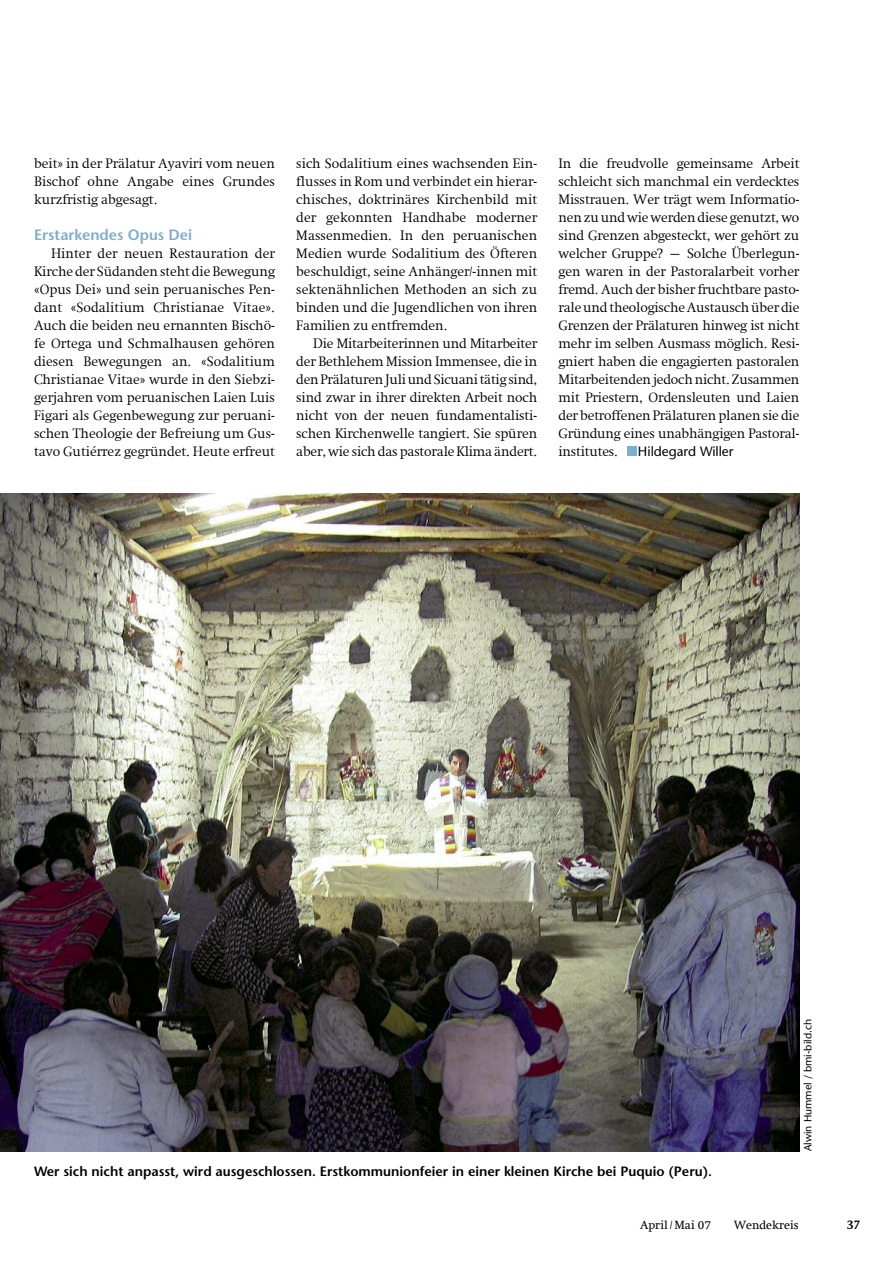
<style>
.page{position:relative;width:893px;height:1263px;background:#fff}
.page>*{position:absolute;margin:0;border:0;box-sizing:border-box;transform-origin:0 0}
.t1{font:600 15px "Stone Sans";color:#7caece}
.t2{font:300 13.8px/18px "Swift Com";color:#000;text-align:justify}
.t3{font:600 13.5px "Stone Sans";color:#000}
.t4{font:13.5px "Stone Sans";color:#000}
.t5{font:12px "Swift Com";color:#000}
.t6{font:600 12px "Stone Informal";color:#000}
.t7{font:10.5px "Stone Sans";color:#000}
</style>
<div class="page">
<img style="left:0;top:493px;width:799px;height:658px">
<div style="left:627px;top:446px;width:9px;height:10px;background:#7caece"></div>
<p class="t2" style="left:34px;top:154px;width:242px">beit» in der Prälatur Ayaviri vom neuen Bischof ohne Angabe eines Grundes kurzfristig abgesagt.</p>
<p class="t1" style="left:34px;top:229px;width:160px">Erstarkendes Opus Dei</p>
<p class="t2" style="left:34px;top:244px;width:242px;text-indent:17px">Hinter der neuen Restauration der Kirche der Südandensteht die Bewegung «Opus Dei» und sein peruanisches Pen&shy;dant «Sodalitium Christianae Vitae».<br>Auch die beiden neu ernannten Bischö&shy;fe Ortega und Schmalhausen gehören diesen Bewegungen an. «Sodalitium Christianae Vitae» wurde in den Siebzi&shy;gerjahren vom peruanischen Laien Luis Figari als Gegenbewegung zur peruani&shy;schen Theologie der Befreiung um Gus&shy;tavo Gutiérrez gegründet. Heute erfreut</p>
<p class="t2" style="left:296px;top:154px;width:242px">sich Sodalitium eines wachsenden Ein&shy;flusses in Rom und verbindet ein hierar&shy;chisches, doktrinäres Kirchenbild mit der gekonnten Handhabe moderner Massenmedien. In den peruanischen Medien wurde Sodalitium des Öfteren beschuldigt, seine Anhänger/-innen mit sektenähnlichen Methoden an sich zu binden und die Jugendlichen von ihren Familien zu entfremden.</p>
<p class="t2" style="left:296px;top:334px;width:242px;text-indent:17px">Die Mitarbeiterinnen und Mitarbeiter der Bethlehem Mission Immensee, die in denPrälaturenJuliundSicuanitätigsind, sind zwar in ihrer direkten Arbeit noch nicht von der neuen fundamentalisti&shy;schen Kirchenwelle tangiert. Sie spüren aber, wie sich das pastorale Klima ändert.</p>
<p class="t2" style="left:558px;top:154px;width:242px">In die freudvolle gemeinsame Arbeit schleicht sich manchmal ein verdecktes Misstrauen. Wer trägt wem Informatio&shy;nen zu und wie werden diese genutzt, wo sind Grenzen abgesteckt, wer gehört zu welcher Gruppe? – Solche Überlegun&shy;gen waren in der Pastoralarbeit vorher fremd. Auch der bisher fruchtbare pasto&shy;raleundtheologischeAustauschüberdie Grenzen der Prälaturen hinweg ist nicht mehr im selben Ausmass möglich. Resi&shy;gniert haben die engagierten pastoralen Mitarbeitendenjedochnicht.Zusammen mit Priestern, Ordensleuten und Laien der betroffenen Prälaturen planen sie die Gründung eines unabhängigen Pastoral&shy;institutes.</p>
<p class="t4" style="left:638px;top:446px;width:97px">Hildegard Willer</p>
<p class="t7" style="left:804px;top:1151px;width:134px;rotate:-90deg">Alwin Hummel / bmi-bild.ch</p>
<p class="t3" style="left:34px;top:1166px;width:680px">Wer sich nicht anpasst, wird ausgeschlossen. Erstkommunionfeier in einer kleinen Kirche bei Puquio (Peru).</p>
<p class="t5" style="left:640px;top:1218px;width:72px">April / Mai 07</p>
<p class="t5" style="left:734px;top:1218px;width:67px">Wendekreis</p>
<p class="t6" style="left:847px;top:1220px;width:15px">37</p>
</div>
